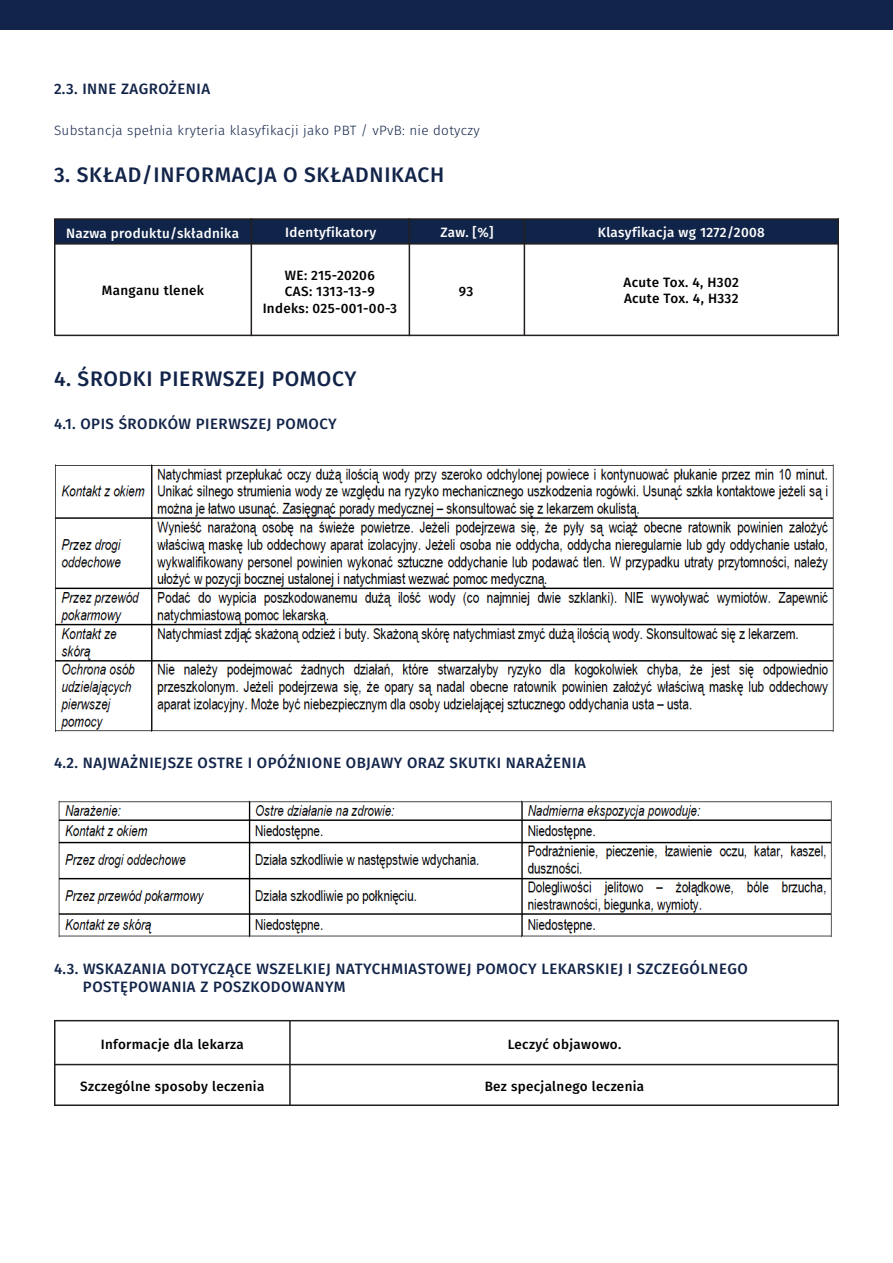
<style>
.page{position:relative;width:893px;height:1263px;background:#fff}
.page>*{position:absolute;margin:0;border:0;box-sizing:border-box;transform-origin:0 0}
.t1{font:500 21px "Fira Sans";letter-spacing:.035em;color:#122449}
.t2{font:500 15px "Fira Sans";letter-spacing:.035em;color:#122449}
.t3{font:500 13.5px "Fira Sans";letter-spacing:.025em;color:#000}
.t4{font:500 13.5px "Fira Sans";letter-spacing:.025em;color:#fff}
.t5{font:300 13.5px "Fira Sans";letter-spacing:.025em;color:#122449}
</style>
<div class="page">
<div style="left:0;top:0;width:893px;height:30px;background:#122449"></div>
<div style="left:54px;top:219px;width:197px;height:25px;background:#102449"></div>
<div style="left:252px;top:219px;width:157px;height:24px;background:#102449"></div>
<div style="left:409px;top:219px;width:115px;height:24px;background:#102449"></div>
<div style="left:524px;top:219px;width:314px;height:24px;background:#102449"></div>
<hr style="left:54px;top:243px;width:785px;height:2px;background:#231f20">
<hr style="left:54px;top:218px;width:785px;height:2px;background:#231f20">
<hr style="left:55px;top:335px;width:782px;height:1px;background:#231f20">
<hr style="left:251px;top:218px;width:1px;height:118px;background:#231f20">
<hr style="left:409px;top:218px;width:1px;height:118px;background:#231f20">
<hr style="left:524px;top:220px;width:1px;height:116px;background:#231f20">
<hr style="left:837px;top:218px;width:2px;height:118px;background:#231f20">
<hr style="left:54px;top:220px;width:2px;height:116px;background:#231f20">
<img style="left:56px;top:464px;width:778px;height:268px">
<img style="left:58px;top:800px;width:774px;height:138px">
<hr style="left:54px;top:1020px;width:785px;height:1px;background:#231f20">
<hr style="left:54px;top:1104px;width:785px;height:2px;background:#231f20">
<hr style="left:55px;top:1064px;width:782px;height:1px;background:#231f20">
<hr style="left:289px;top:1021px;width:2px;height:85px;background:#231f20">
<hr style="left:837px;top:1021px;width:2px;height:85px;background:#231f20">
<hr style="left:54px;top:1021px;width:2px;height:85px;background:#231f20">
<p class="t2" style="left:54px;top:76px;width:158px">2.3. INNE ZAGROŻENIA</p>
<p class="t5" style="left:54px;top:120px;width:427px">Substancja spełnia kryteria klasyfikacji jako PBT / vPvB: nie dotyczy</p>
<p class="t1" style="left:54px;top:157px;width:392px">3. SKŁAD/INFORMACJA O SKŁADNIKACH</p>
<p class="t4" style="left:66px;top:222px;width:175px">Nazwa produktu/składnika</p>
<p class="t4" style="left:285px;top:222px;width:93px">Identyfikatory</p>
<p class="t4" style="left:440px;top:222px;width:55px">Zaw. [%]</p>
<p class="t4" style="left:598px;top:222px;width:169px">Klasyfikacja wg 1272/2008</p>
<p class="t3" style="left:102px;top:280px;width:104px">Manganu tlenek</p>
<p class="t3" style="left:285px;top:265px;width:91px">WE: 215-20206</p>
<p class="t3" style="left:285px;top:281px;width:91px">CAS: 1313-13-9</p>
<p class="t3" style="left:263px;top:297px;width:136px">Indeks: 025-001-00-3</p>
<p class="t1" style="left:54px;top:362px;width:304px">4. ŚRODKI PIERWSZEJ POMOCY</p>
<p class="t2" style="left:54px;top:412px;width:284px">4.1. OPIS ŚRODKÓW PIERWSZEJ POMOCY</p>
<p class="t3" style="left:459px;top:281px;width:16px">93</p>
<p class="t3" style="left:624px;top:271px;width:117px">Acute Tox. 4, H302</p>
<p class="t3" style="left:624px;top:287px;width:116px">Acute Tox. 4, H332</p>
<p class="t2" style="left:54px;top:750px;width:533px">4.2. NAJWAŻNIEJSZE OSTRE I OPÓŹNIONE OBJAWY ORAZ SKUTKI NARAŻENIA</p>
<p class="t2" style="left:54px;top:956px;width:695px">4.3. WSKAZANIA DOTYCZĄCE WSZELKIEJ NATYCHMIASTOWEJ POMOCY LEKARSKIEJ I SZCZEGÓLNEGO</p>
<p class="t2" style="left:83px;top:974px;width:264px">POSTĘPOWANIA Z POSZKODOWANYM</p>
<p class="t3" style="left:101px;top:1033px;width:145px">Informacje dla lekarza</p>
<p class="t3" style="left:80px;top:1076px;width:186px">Szczególne sposoby leczenia</p>
<p class="t3" style="left:508px;top:1033px;width:115px">Leczyć objawowo.</p>
<p class="t3" style="left:485px;top:1076px;width:161px">Bez specjalnego leczenia</p>
</div>
